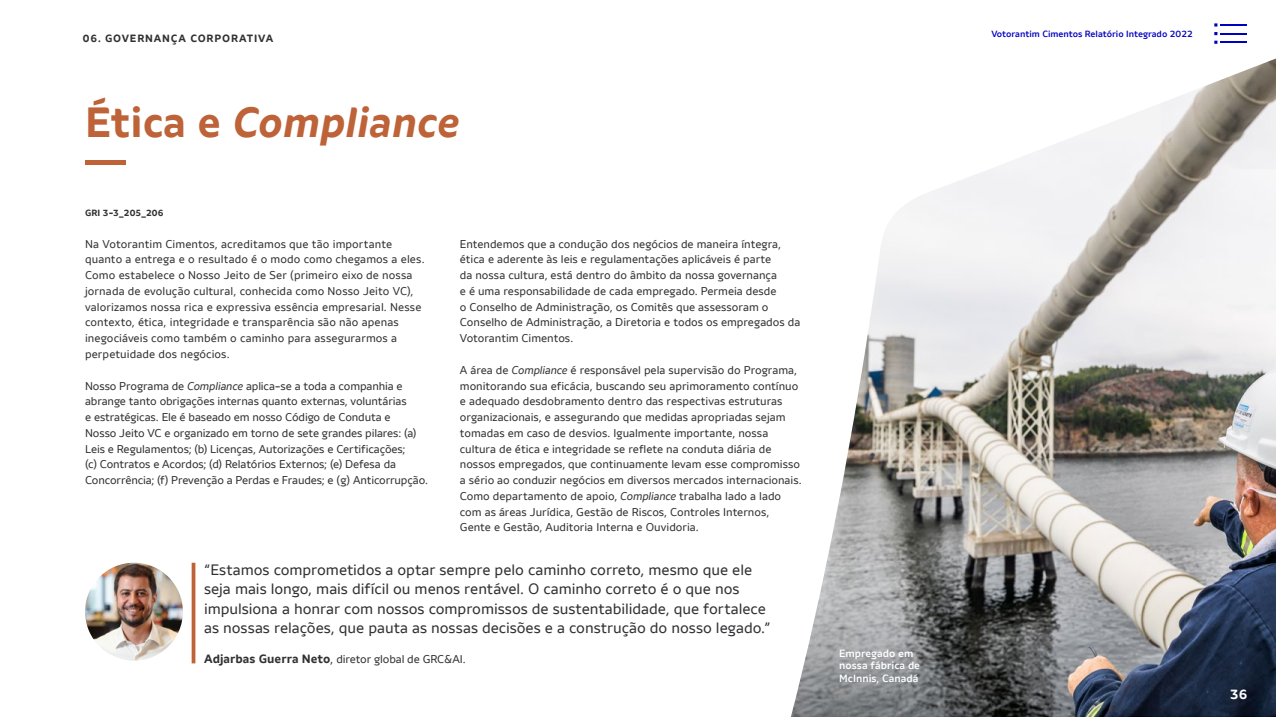
<style>
.page{position:relative;width:1276px;height:717px;background:#fff}
.page>*{position:absolute;margin:0;border:0;box-sizing:border-box;transform-origin:0 0}
.t1{font:54px "Votorantim Sans";color:#be6238;scale:1.5 1}
.t2{font:italic 700 42px "Votorantim Sans";color:#be6238}
.t3{font:15px/19.5px "Votorantim Sans";letter-spacing:-.005em;color:#313033}
.t4{font:700 13.5px "Votorantim Sans";color:#fff}
.t5{font:11.25px/15.8px "Votorantim Sans";letter-spacing:-.005em;color:#313033}
.t6{font:500 10.5px/12.8px "Votorantim Sans";color:#fff}
.t7{font:700 10.5px "Votorantim Sans";letter-spacing:.075em;color:#313033}
.t8{font:500 9px "Votorantim Sans";color:#0000bf}
.t9{font:700 9px "Votorantim Sans";letter-spacing:.005em;color:#313033}
.s1{font-style:normal}
.s2{font-style:italic}
.s3{font-weight:700;font-size:12px}
.s4{font-size:12px}
</style>
<div class="page">
<hr style="left:192px;top:562px;width:3px;height:101px;background:#be6238">
<img style="left:85px;top:562px;width:98px;height:98px;border-radius:49px">
<img style="left:791px;top:58px;width:485px;height:658px">
<svg style="left:1214px;top:23px;width:33px;height:12px"></svg>
<hr style="left:1220px;top:41px;width:27px;height:2px;background:#0000bf">
<p class="t7" style="left:83px;top:32px;width:192px">06. GOVERNANÇA CORPORATIVA</p>
<h2 class="t2" style="left:85px;top:98px;width:376px"><span class="s1">Ética e</span> Compliance</h2>
<h1 class="t1" style="left:85px;top:132px;width:28px">–</h1>
<p class="t9" style="left:85px;top:207px;width:80px">GRI 3-3_205_206</p>
<p class="t5" style="left:85px;top:236px;width:341px">Na Votorantim Cimentos, acreditamos que tão importante quanto a entrega e o resultado é o modo como chegamos a eles.<br>Como estabelece o Nosso Jeito de Ser (primeiro eixo de nossa jornada de evolução cultural, conhecida como Nosso Jeito VC), valorizamos nossa rica e expressiva essência empresarial. Nesse contexto, ética, integridade e transparência são não apenas inegociáveis como também o caminho para assegurarmos a perpetuidade dos negócios.</p>
<p class="t5" style="left:85px;top:377px;width:344px">Nosso Programa de <span class="s2">Compliance</span> aplica-se a toda a companhia e abrange tanto obrigações internas quanto externas, voluntárias<br>e estratégicas. Ele é baseado em nosso Código de Conduta e<br>Nosso Jeito VC e organizado em torno de sete grandes pilares: (a)<br>Leis e Regulamentos; (b) Licenças, Autorizações e Certificações;<br>(c) Contratos e Acordos; (d) Relatórios Externos; (e) Defesa da Concorrência; (f) Prevenção a Perdas e Fraudes; e (g) Anticorrupção.</p>
<p class="t5" style="left:460px;top:236px;width:342px">Entendemos que a condução dos negócios de maneira íntegra, ética e aderente às leis e regulamentações aplicáveis é parte<br>da nossa cultura, está dentro do âmbito da nossa governança<br>e é uma responsabilidade de cada empregado. Permeia desde<br>o Conselho de Administração, os Comitês que assessoram o Conselho de Administração, a Diretoria e todos os empregados da Votorantim Cimentos.</p>
<p class="t5" style="left:460px;top:362px;width:343px">A área de <span class="s2">Compliance</span> é responsável pela supervisão do Programa, monitorando sua eficácia, buscando seu aprimoramento contínuo e adequado desdobramento dentro das respectivas estruturas organizacionais, e assegurando que medidas apropriadas sejam tomadas em caso de desvios. Igualmente importante, nossa cultura de ética e integridade se reflete na conduta diária de nossos empregados, que continuamente levam esse compromisso a sério ao conduzir negócios em diversos mercados internacionais.<br>Como departamento de apoio, <span class="s2">Compliance</span> trabalha lado a lado com as áreas Jurídica, Gestão de Riscos, Controles Internos, Gente e Gestão, Auditoria Interna e Ouvidoria.</p>
<p class="t3" style="left:204px;top:559px;width:568px">“Estamos comprometidos a optar sempre pelo caminho correto, mesmo que ele seja mais longo, mais difícil ou menos rentável. O caminho correto é o que nos impulsiona a honrar com nossos compromissos de sustentabilidade, que fortalece as nossas relações, que pauta as nossas decisões e a construção do nosso legado.”</p>
<p class="t5" style="left:204px;top:651px;width:263px"><span class="s3">Adjarbas Guerra Neto</span><span class="s4">,</span> diretor global de GRC&amp;AI.</p>
<p class="t6" style="left:839px;top:646px;width:82px">Empregado em nossa fábrica de<br>McInnis, Canadá</p>
<p class="t8" style="left:991px;top:29px;width:203px">Votorantim Cimentos Relatório Integrado 2022</p>
<p class="t4" style="left:1230px;top:685px;width:19px">36</p>
</div>
